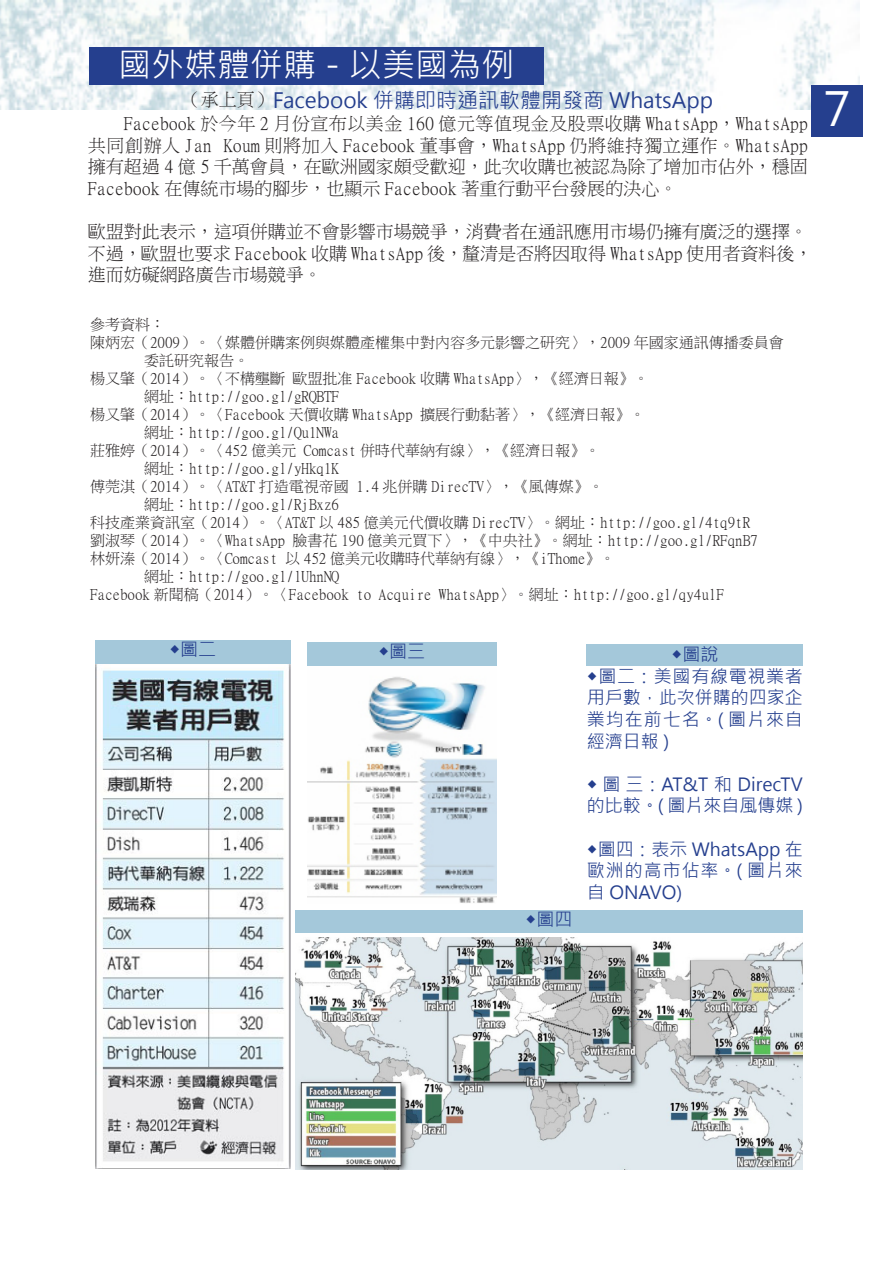
<style>
.page{position:relative;width:893px;height:1263px;background:#fff}
.page>*{position:absolute;margin:0;border:0;box-sizing:border-box;transform-origin:0 0}
.t1{font:46.5px "Microsoft Jheng Hei";color:#fff}
.t2{font:33px "Microsoft Jheng Hei";color:#fff}
.t3{font:21px "Microsoft Jheng Hei";color:#253f8e}
.t4{font:18px/21.6px "Ming Li U";color:#231f20;text-align:justify}
.t5{font:18px/21.6px "Microsoft Jheng Hei";color:#253f8e;text-align:justify}
.t6{font:15px/18px "Ming Li U";color:#231f20}
.s1{font-family:"P Ming Li U";font-size:18px;color:#231f20}
</style>
<div class="page">
<img style="left:0;top:0;width:860px;height:110px">
<img style="left:95px;top:663px;width:196px;height:505px">
<img style="left:307px;top:677px;width:189px;height:226px">
<img style="left:295px;top:937px;width:508px;height:232px">
<div style="left:811px;top:85px;width:51px;height:51px;background:#253f8e"></div>
<div style="left:95px;top:640px;width:196px;height:23px;background:#a4c8da"></div>
<div style="left:295px;top:910px;width:508px;height:22px;background:#a4c8da"></div>
<div style="left:587px;top:645px;width:216px;height:21px;background:#a4c8da"></div>
<div style="left:307px;top:642px;width:189px;height:23px;background:#a4c8da"></div>
<div style="left:89px;top:48px;width:454px;height:37px;background:#253f8e"></div>
<p class="t2" style="left:118px;top:44px;width:398px">國外媒體併購－以美國為例</p>
<p class="t3" style="left:183px;top:87px;width:532px"><span class="s1">（承上頁）</span>Facebook 併購即時通訊軟體開發商 WhatsApp</p>
<p class="t4" style="left:88px;top:113px;width:722px;text-indent:36px">Facebook 於今年 2 月份宣布以美金 160 億元等值現金及股票收購 WhatsApp，WhatsApp共同創辦人 Jan Koum 則將加入 Facebook 董事會，WhatsApp 仍將維持獨立運作。WhatsApp擁有超過 4 億 5 千萬會員，在歐洲國家頗受歡迎，此次收購也被認為除了增加市佔外，穩固Facebook 在傳統市場的腳步，也顯示 Facebook 著重行動平台發展的決心。</p>
<p class="t4" style="left:88px;top:221px;width:726px;text-align:left">歐盟對此表示，這項併購並不會影響市場競爭，消費者在通訊應用市場仍擁有廣泛的選擇。不過，歐盟也要求 Facebook 收購 WhatsApp 後，釐清是否將因取得 WhatsApp 使用者資料後，進而妨礙網路廣告市場競爭。</p>
<p class="t6" style="left:90px;top:315px;width:77px">參考資料：</p>
<p class="t6" style="left:144px;top:333px;width:641px;text-indent:-54px">陳炳宏（2009）。〈媒體併購案例與媒體產權集中對內容多元影響之研究〉，2009 年國家通訊傳播委員會委託研究報告。</p>
<p class="t6" style="left:90px;top:369px;width:560px">楊又肇（2014）。〈不構壟斷 歐盟批准 Facebook 收購 WhatsApp〉，《經濟日報》。</p>
<p class="t6" style="left:144px;top:387px;width:196px">網址：http://goo.gl/gRQBTF</p>
<p class="t6" style="left:90px;top:405px;width:557px">楊又肇（2014）。〈Facebook 天價收購 WhatsApp 擴展行動黏著〉，《經濟日報》。</p>
<p class="t6" style="left:144px;top:423px;width:196px">網址：http://goo.gl/Qu1NWa</p>
<p class="t6" style="left:90px;top:441px;width:512px">莊雅婷（2014）。〈452 億美元 Comcast 併時代華納有線〉，《經濟日報》。</p>
<p class="t6" style="left:144px;top:459px;width:196px">網址：http://goo.gl/yHkq1K</p>
<p class="t6" style="left:90px;top:477px;width:515px">傅莞淇（2014）。〈AT&amp;T 打造電視帝國 1.4 兆併購 DirecTV〉，《風傳媒》。</p>
<p class="t6" style="left:144px;top:495px;width:196px">網址：http://goo.gl/RjBxz6</p>
<p class="t6" style="left:90px;top:513px;width:662px">科技產業資訊室（2014）。〈AT&amp;T 以 485 億美元代價收購 DirecTV〉。網址：http://goo.gl/4tq9tR</p>
<p class="t6" style="left:90px;top:531px;width:669px">劉淑琴（2014）。〈WhatsApp 臉書花 190 億美元買下〉，《中央社》。網址：http://goo.gl/RFqnB7</p>
<p class="t6" style="left:90px;top:549px;width:527px">林妍溱（2014）。〈Comcast 以 452 億美元收購時代華納有線〉，《iThome》。</p>
<p class="t6" style="left:144px;top:567px;width:196px">網址：http://goo.gl/lUhnNQ</p>
<p class="t6" style="left:90px;top:585px;width:635px">Facebook 新聞稿（2014）。〈Facebook to Acquire WhatsApp〉。網址：http://goo.gl/qy4ulF</p>
<p class="t5" style="left:169px;top:639px;width:48px">◆圖二</p>
<p class="t5" style="left:378px;top:640px;width:48px">◆圖三</p>
<p class="t5" style="left:672px;top:643px;width:48px">◆圖說</p>
<p class="t5" style="left:526px;top:909px;width:48px">◆圖四</p>
<p class="t5" style="left:587px;top:665px;width:217px">◆圖二：美國有線電視業者用戶數，此次併購的四家企業均在前七名。( 圖片來自經濟日報 )</p>
<p class="t5" style="left:587px;top:773px;width:218px">◆ 圖三：AT&amp;T 和 DirecTV的比較。( 圖片來自風傳媒 )</p>
<p class="t5" style="left:587px;top:838px;width:217px">◆圖四：表示 WhatsApp 在歐洲的高市佔率。( 圖片來自 ONAVO)</p>
<p class="t1" style="left:824px;top:80px;width:28px">7</p>
</div>
